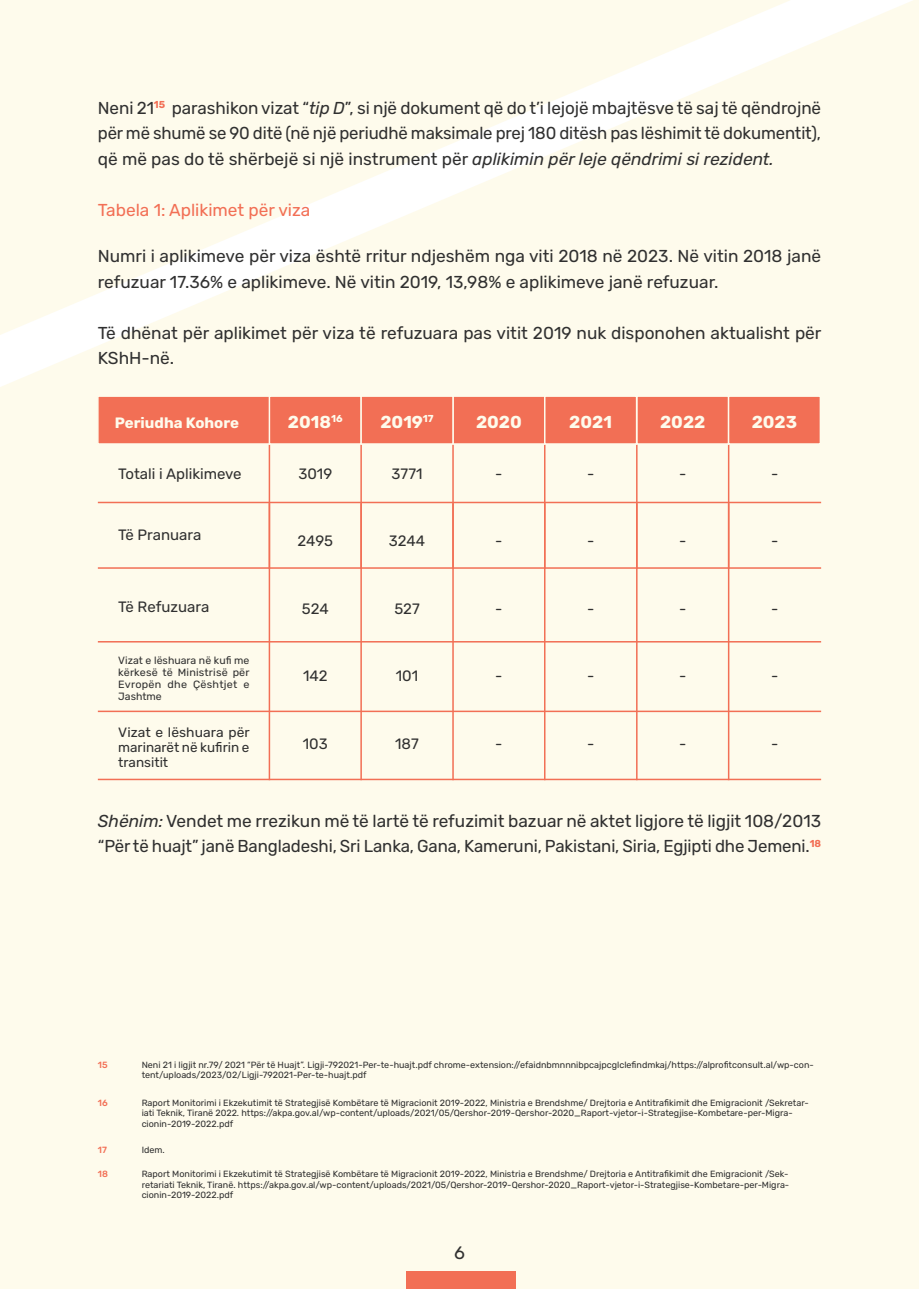
<style>
.page{position:relative;width:919px;height:1289px;background:#fff}
.page>*{position:absolute;margin:0;border:0;box-sizing:border-box;transform-origin:0 0}
.t1{font:18px "Rubik";color:#303030}
.t2{font:17.25px/25.5px "Rubik";color:#303030}
.t3{font:700 17.25px "Rubik";color:#fefbec}
.t4{font:17.25px "Rubik";color:#f26f55}
.t5{font:15px "Rubik";color:#303030}
.t6{font:700 15px "Rubik";color:#fefbec}
.t7{font:13.5px/15px "Rubik";color:#303030;text-align:justify}
.t8{font:10.5px/12px "Rubik";letter-spacing:.015em;color:#303030;text-align:justify}
.t9{font:9px/10.5px "Rubik";color:#303030}
.t10{font:500 9px "Rubik";color:#f26f55}
.s1{font-style:italic}
</style>
<div class="page">
<div style="left:0;top:0;width:918px;height:1288px;background:#fefbec"></div>
<svg style="left:0;top:0;width:913px;height:387px"></svg>
<div style="left:406px;top:1271px;width:109px;height:17px;background:#f26f55"></div>
<hr style="left:268px;top:437px;width:2px;height:132px;background:#f26f55">
<hr style="left:268px;top:503px;width:2px;height:277px;background:#f26f55">
<hr style="left:360px;top:437px;width:2px;height:132px;background:#f26f55">
<hr style="left:360px;top:503px;width:2px;height:277px;background:#f26f55">
<hr style="left:452px;top:437px;width:2px;height:132px;background:#f26f55">
<hr style="left:452px;top:503px;width:2px;height:277px;background:#f26f55">
<hr style="left:544px;top:437px;width:1px;height:132px;background:#f26f55">
<hr style="left:544px;top:503px;width:1px;height:277px;background:#f26f55">
<hr style="left:636px;top:437px;width:1px;height:132px;background:#f26f55">
<hr style="left:636px;top:503px;width:1px;height:277px;background:#f26f55">
<hr style="left:727px;top:437px;width:2px;height:132px;background:#f26f55">
<hr style="left:727px;top:503px;width:2px;height:277px;background:#f26f55">
<div style="left:97px;top:395px;width:174px;height:50px;background:#f26f55;border:2px solid #fefbec"></div>
<div style="left:268px;top:395px;width:94px;height:50px;background:#f26f55;border:2px solid #fefbec"></div>
<div style="left:452px;top:395px;width:93px;height:50px;background:#f26f55;border:2px solid #fefbec"></div>
<div style="left:636px;top:395px;width:93px;height:50px;background:#f26f55;border:2px solid #fefbec"></div>
<div style="left:360px;top:395px;width:93px;height:50px;background:#f26f55;border:2px solid #fefbec"></div>
<div style="left:544px;top:395px;width:93px;height:50px;background:#f26f55;border:2px solid #fefbec"></div>
<div style="left:727px;top:395px;width:94px;height:50px;background:#f26f55;border:2px solid #fefbec"></div>
<hr style="left:98px;top:501px;width:723px;height:2px;background:#f26f55">
<hr style="left:98px;top:567px;width:723px;height:1px;background:#f26f55">
<hr style="left:98px;top:641px;width:723px;height:1px;background:#f26f55">
<hr style="left:98px;top:710px;width:723px;height:2px;background:#f26f55">
<hr style="left:98px;top:778px;width:723px;height:2px;background:#f26f55">
<p class="t2" style="left:98px;top:96px;width:724px;text-align:justify">Neni 21<sup>15</sup> parashikon vizat “<span class="s1">tip D</span>”, si një dokument që do t’i lejojë mbajtësve të saj të qëndrojnë për më shumë se 90 ditë (në një periudhë maksimale prej 180 ditësh pas lëshimit të dokumentit), që më pas do të shërbejë si një instrument për <span class="s1">aplikimin për leje qëndrimi si rezident.</span></p>
<p class="t4" style="left:98px;top:200px;width:214px">Tabela 1: Aplikimet për viza</p>
<p class="t2" style="left:98px;top:244px;width:724px">Numri i aplikimeve për viza është rritur ndjeshëm nga viti 2018 në 2023. Në vitin 2018 janë refuzuar 17.36% e aplikimeve. Në vitin 2019, 13,98% e aplikimeve janë refuzuar.</p>
<p class="t2" style="left:98px;top:320px;width:725px">Të dhënat për aplikimet për viza të refuzuara pas vitit 2019 nuk disponohen aktualisht për<br>KShH-në.</p>
<p class="t6" style="left:115px;top:414px;width:126px">Periudha Kohore</p>
<p class="t3" style="left:288px;top:412px;width:56px">2018<sup>16</sup></p>
<p class="t3" style="left:380px;top:412px;width:55px">2019<sup>17</sup></p>
<p class="t3" style="left:476px;top:412px;width:47px">2020</p>
<p class="t3" style="left:569px;top:412px;width:44px">2021</p>
<p class="t3" style="left:660px;top:412px;width:47px">2022</p>
<p class="t3" style="left:751px;top:412px;width:47px">2023</p>
<p class="t5" style="left:118px;top:465px;width:125px">Totali i Aplikimeve</p>
<p class="t5" style="left:298px;top:465px;width:35px">3019</p>
<p class="t5" style="left:391px;top:465px;width:32px">3771</p>
<p class="t5" style="left:495px;top:465px;width:9px">-</p>
<p class="t5" style="left:587px;top:465px;width:9px">-</p>
<p class="t5" style="left:679px;top:465px;width:9px">-</p>
<p class="t5" style="left:771px;top:465px;width:9px">-</p>
<p class="t5" style="left:118px;top:526px;width:85px">Të Pranuara</p>
<p class="t5" style="left:297px;top:532px;width:37px">2495</p>
<p class="t5" style="left:389px;top:532px;width:38px">3244</p>
<p class="t5" style="left:495px;top:532px;width:9px">-</p>
<p class="t5" style="left:587px;top:532px;width:9px">-</p>
<p class="t5" style="left:679px;top:532px;width:9px">-</p>
<p class="t5" style="left:771px;top:532px;width:9px">-</p>
<p class="t5" style="left:118px;top:598px;width:92px">Të Refuzuara</p>
<p class="t5" style="left:302px;top:600px;width:28px">524</p>
<p class="t5" style="left:394px;top:600px;width:27px">527</p>
<p class="t5" style="left:495px;top:600px;width:9px">-</p>
<p class="t5" style="left:587px;top:600px;width:9px">-</p>
<p class="t5" style="left:679px;top:600px;width:9px">-</p>
<p class="t5" style="left:771px;top:600px;width:9px">-</p>
<p class="t8" style="left:118px;top:654px;width:133px">Vizat e lëshuara në kufi me kërkesë të Ministrisë për Evropën dhe Çështjet e Jashtme</p>
<p class="t7" style="left:118px;top:724px;width:133px">Vizat e lëshuara për marinarët në kufirin e transitit</p>
<p class="t5" style="left:303px;top:667px;width:26px">142</p>
<p class="t5" style="left:303px;top:735px;width:26px">103</p>
<p class="t5" style="left:396px;top:667px;width:24px">101</p>
<p class="t5" style="left:395px;top:735px;width:25px">187</p>
<p class="t5" style="left:495px;top:667px;width:9px">-</p>
<p class="t5" style="left:495px;top:735px;width:9px">-</p>
<p class="t5" style="left:587px;top:667px;width:9px">-</p>
<p class="t5" style="left:587px;top:735px;width:9px">-</p>
<p class="t5" style="left:679px;top:667px;width:9px">-</p>
<p class="t5" style="left:679px;top:735px;width:9px">-</p>
<p class="t5" style="left:771px;top:667px;width:9px">-</p>
<p class="t5" style="left:771px;top:735px;width:9px">-</p>
<p class="t2" style="left:98px;top:808px;width:724px"><span class="s1">Shënim:</span> Vendet me rrezikun më të lartë të refuzimit bazuar në aktet ligjore të ligjit 108/2013 “Për të huajt” janë Bangladeshi, Sri Lanka, Gana, Kameruni, Pakistani, Siria, Egjipti dhe Jemeni.<sup>18</sup></p>
<p class="t10" style="left:98px;top:1059px;width:11px">15</p>
<p class="t9" style="left:142px;top:1059px;width:673px">Neni 21 i ligjit nr.79/ 2021 “Për të Huajt”. Ligji-792021-Per-te-huajt.pdf chrome-extension://efaidnbmnnnibpcajpcglclefindmkaj/https://alprofitconsult.al/wp-con&shy;tent/uploads/2023/02/Ligji-792021-Per-te-huajt.pdf</p>
<p class="t10" style="left:98px;top:1097px;width:11px">16</p>
<p class="t9" style="left:142px;top:1097px;width:668px">Raport Monitorimi i Ekzekutimit të Strategjisë Kombëtare të Migracionit 2019-2022, Ministria e Brendshme/ Drejtoria e Antitrafikimit dhe Emigracionit /Sekretar&shy;iati Teknik, Tiranë 2022. https://akpa.gov.al/wp-content/uploads/2021/05/Qershor-2019-Qershor-2020_Raport-vjetor-i-Strategjise-Kombetare-per-Migra&shy;cionin-2019-2022.pdf</p>
<p class="t10" style="left:98px;top:1144px;width:11px">17</p>
<p class="t9" style="left:142px;top:1144px;width:25px">Idem.</p>
<p class="t10" style="left:98px;top:1169px;width:12px">18</p>
<p class="t9" style="left:142px;top:1169px;width:649px;text-align:justify">Raport Monitorimi i Ekzekutimit të Strategjisë Kombëtare të Migracionit 2019-2022, Ministria e Brendshme/ Drejtoria e Antitrafikimit dhe Emigracionit /Sek&shy;retariati Teknik, Tiranë. https://akpa.gov.al/wp-content/uploads/2021/05/Qershor-2019-Qershor-2020_Raport-vjetor-i-Strategjise-Kombetare-per-Migra&shy;cionin-2019-2022.pdf</p>
<h1 class="t1" style="left:454px;top:1242px;width:12px">6</h1>
</div>
